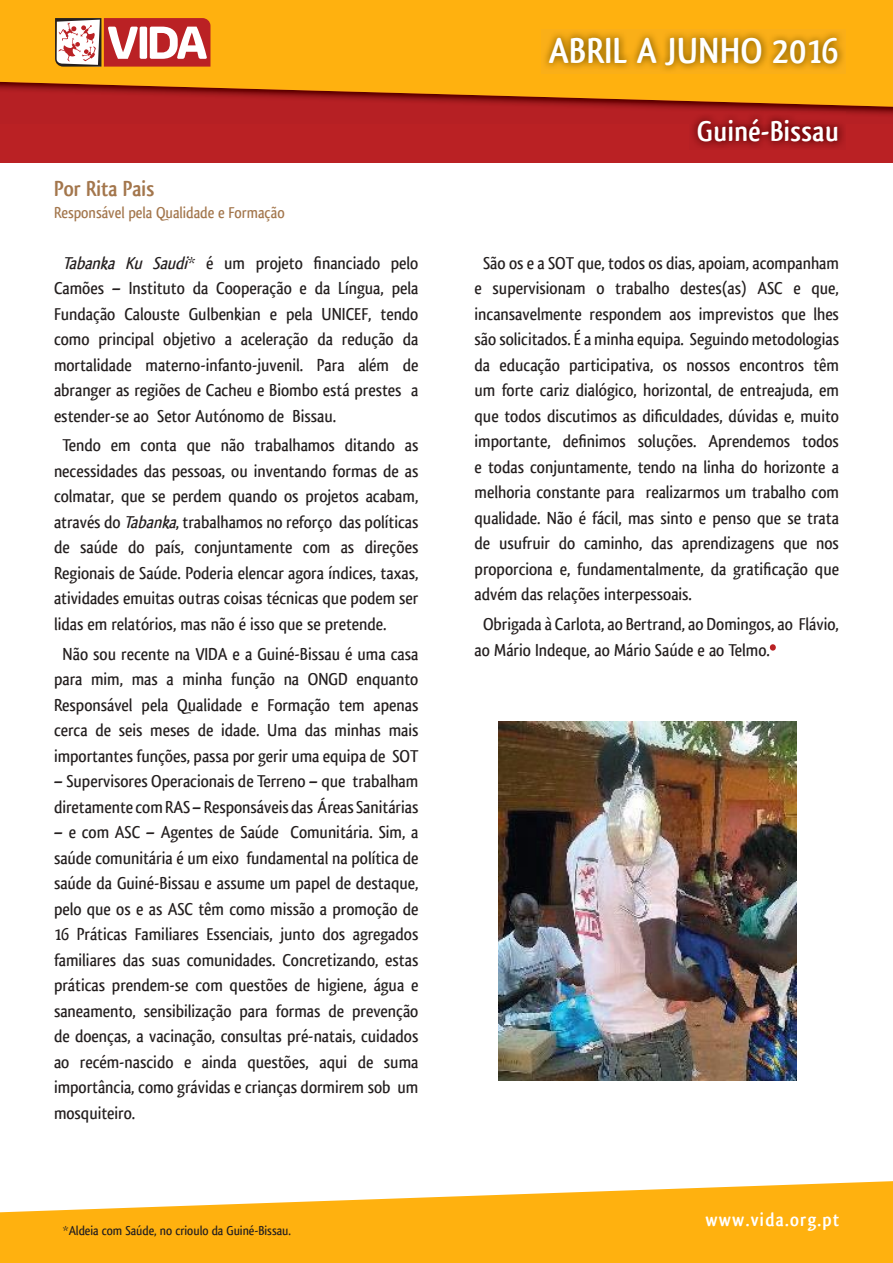
<style>
.page{position:relative;width:893px;height:1263px;background:#fff}
.page>*{position:absolute;margin:0;border:0;box-sizing:border-box;transform-origin:0 0}
.t1{font:700 37.5px "Qlassik";letter-spacing:.01em;color:#fff}
.t2{font:700 30px "Qlassik";letter-spacing:.01em;color:#fff}
.t3{font:700 22.5px "Qlassik";color:#a3764c}
.t4{font:700 19.5px "Qlassik";letter-spacing:.06em;color:#fff}
.t5{font:500 18px/25.5px "Qlassik";color:#241f1f;text-align:justify}
.t6{font:500 16.5px "Qlassik";color:#a3764c}
.t7{font:500 13.5px "Qlassik";color:#241f1f}
.s1{font-style:italic}
</style>
<div class="page">
<div style="left:0;top:4px;width:893px;height:158px;background:#ba2124"></div>
<svg style="left:0;top:0;width:893px;height:107px;background:#ef9910"></svg>
<svg style="left:0;top:1181px;width:893px;height:82px;fill:#ffb10f"></svg>
<svg style="left:55px;top:18px;width:155px;height:49px"></svg>
<img style="left:542px;top:30px;width:304px;height:43px">
<svg style="left:770px;top:644px;width:6px;height:7px"></svg>
<img style="left:498px;top:722px;width:298px;height:358px">
<p class="t3" style="left:54px;top:175px;width:102px">Por Rita Pais</p>
<p class="t6" style="left:54px;top:203px;width:232px">Responsável pela Qualidade e Formação</p>
<p class="t5" style="left:54px;top:250px;width:366px;text-indent:8px"><span class="s1">Tabanka Ku Saudi</span>* é um projeto financiado pelo Camões – Instituto da Cooperação e da Língua, pela Fundação Calouste Gulbenkian e pela UNICEF, tendo como principal objetivo a aceleração da redução da mortalidade materno-infanto-juvenil. Para além de abranger as regiões de Cacheu e Biombo está prestes a estender-se ao Setor Autónomo de Bissau.</p>
<p class="t5" style="left:54px;top:433px;width:366px;text-indent:9px">Tendo em conta que não trabalhamos ditando as necessidades das pessoas, ou inventando formas de as colmatar, que se perdem quando os projetos acabam, através do <span class="s1">Tabanka</span>, trabalhamos no reforço das políticas de saúde do país, conjuntamente com as direções Regionais de Saúde. Poderia elencar agora índices, taxas, atividades emuitas outras coisas técnicas que podem ser lidas em relatórios, mas não é isso que se pretende.</p>
<p class="t5" style="left:54px;top:641px;width:366px;text-align:center">Não sou recente na VIDA e a Guiné-Bissau é uma casa para mim, mas a minha função na ONGD enquanto Responsável pela Qualidade e Formação tem apenas cerca de seis meses de idade. Uma das minhas mais importantes funções, passa por gerir uma equipa de SOT</p>
<p class="t5" style="left:54px;top:768px;width:366px">– Supervisores Operacionais de Terreno – que trabalham diretamente com RAS – Responsáveis das Áreas Sanitárias</p>
<p class="t5" style="left:54px;top:820px;width:366px">– e com ASC – Agentes de Saúde Comunitária. Sim, a saúde comunitária é um eixo fundamental na política de saúde da Guiné-Bissau e assume um papel de destaque, pelo que os e as ASC têm como missão a promoção de 16 Práticas Familiares Essenciais, junto dos agregados familiares das suas comunidades. Concretizando, estas práticas prendem-se com questões de higiene, água e saneamento, sensibilização para formas de prevenção de doenças, a vacinação, consultas pré-natais, cuidados ao recém-nascido e ainda questões, aqui de suma importância, como grávidas e crianças dormirem sob um mosquiteiro.</p>
<p class="t7" style="left:63px;top:1222px;width:230px">*Aldeia com Saúde, no crioulo da Guiné-Bissau.</p>
<h1 class="t1" style="left:549px;top:29px;width:292px">ABRIL A JUNHO 2016</h1>
<h2 class="t2" style="left:697px;top:114px;width:143px">Guiné-Bissau</h2>
<p class="t5" style="left:475px;top:250px;width:366px;text-indent:9px">São os e a SOT que, todos os dias, apoiam, acompanham e supervisionam o trabalho destes(as) ASC e que, incansavelmente respondem aos imprevistos que lhes são solicitados. É a minha equipa. Seguindo metodologias da educação participativa, os nossos encontros têm um forte cariz dialógico, horizontal, de entreajuda, em que todos discutimos as dificuldades, dúvidas e, muito importante, definimos soluções. Aprendemos todos e todas conjuntamente, tendo na linha do horizonte a melhoria constante para realizarmos um trabalho com qualidade. Não é fácil, mas sinto e penso que se trata de usufruir do caminho, das aprendizagens que nos proporciona e, fundamentalmente, da gratificação que advém das relações interpessoais.</p>
<p class="t5" style="left:475px;top:611px;width:366px;text-indent:9px">Obrigada à Carlota, ao Bertrand, ao Domingos, ao Flávio, ao Mário Indeque, ao Mário Saúde e ao Telmo.</p>
<p class="t4" style="left:705px;top:1208px;width:136px">www.vida.org.pt</p>
</div>
